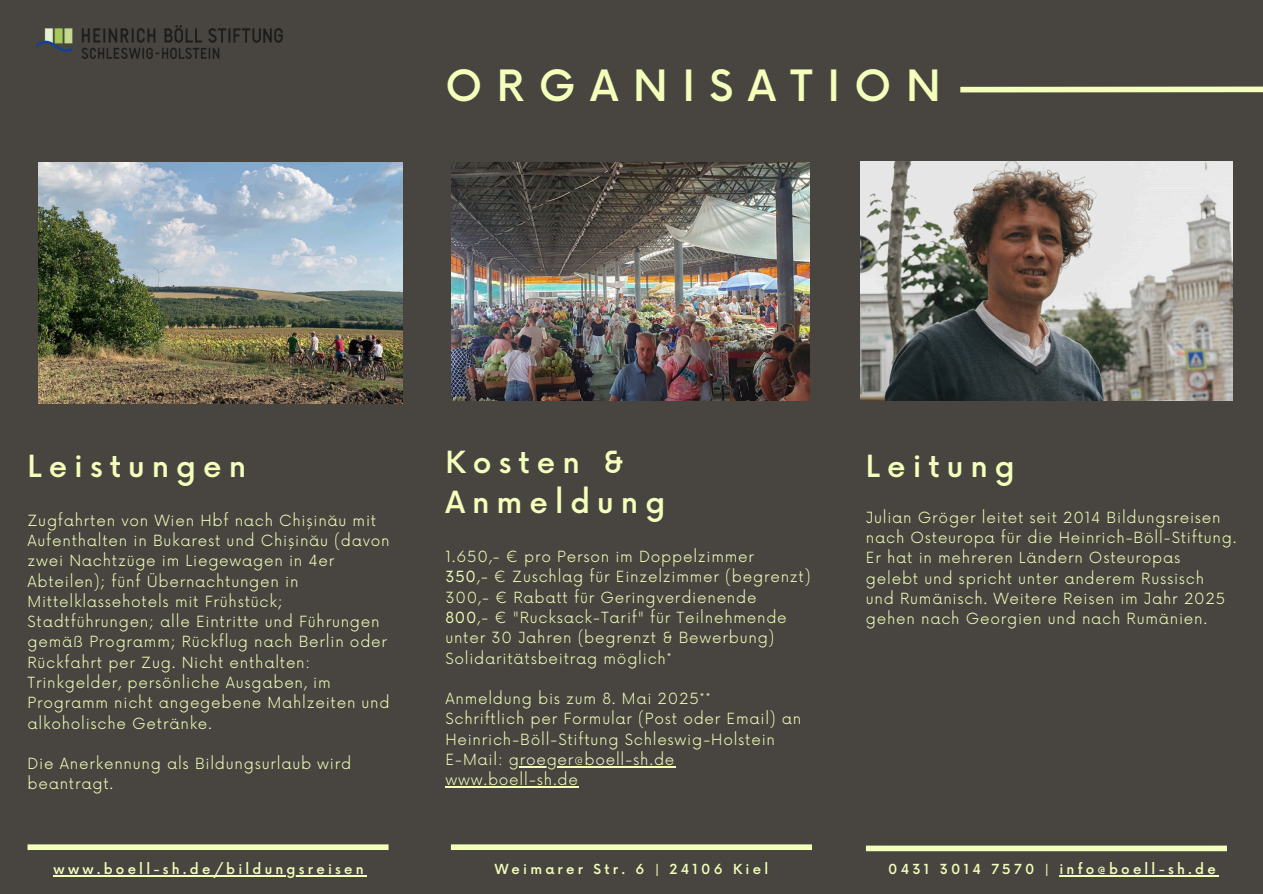
<style>
.page{position:relative;width:1263px;height:894px;background:#fff}
.page>*{position:absolute;margin:0;border:0;box-sizing:border-box;transform-origin:0 0}
.t1{font:500 42px "Now";letter-spacing:.35em;color:#f3ffba}
.t2{font:500 29.7px/39.8px "Now";letter-spacing:.235em;color:#f3ffba}
.t3{font:300 15px/20.2px "Now";letter-spacing:.05em;color:#f3ffba}
.t4{font:500 13.5px "Now";letter-spacing:.24em;color:#f3ffba}
.s1{font-weight:400}
</style>
<div class="page">
<div style="left:0;top:0;width:1263px;height:893px;background:#484540"></div>
<div style="left:960px;top:86px;width:303px;height:6px;background:#f3ffba"></div>
<div style="left:28px;top:844px;width:361px;height:5px;background:#f3ffba"></div>
<div style="left:866px;top:845px;width:361px;height:6px;background:#f3ffba"></div>
<img style="left:38px;top:162px;width:365px;height:241px">
<div style="left:451px;top:844px;width:361px;height:5px;background:#f3ffba"></div>
<img style="left:860px;top:161px;width:373px;height:239px">
<img style="left:451px;top:162px;width:358px;height:238px">
<hr style="left:54px;top:875px;width:313px;height:1px;background:#f3ffba">
<hr style="left:1059px;top:875px;width:160px;height:1px;background:#f3ffba">
<hr style="left:509px;top:765px;width:166px;height:1px;background:#f3ffba">
<hr style="left:445px;top:786px;width:134px;height:1px;background:#f3ffba">
<img style="left:36px;top:26px;width:247px;height:32px">
<p class="t1" style="left:445px;top:63px;width:497px">ORGANISATION</p>
<p class="t2" style="left:28px;top:448px;width:220px">Leistungen</p>
<p class="t3" style="left:28px;top:511px;width:364px">Zugfahrten von Wien Hbf nach Chișinău mit Aufenthalten in Bukarest und Chișinău (davon zwei Nachtzüge im Liegewagen in 4er Abteilen); fünf Übernachtungen in Mittelklassehotels mit Frühstück; Stadtführungen; alle Eintritte und Führungen gemäß Programm; Rückflug nach Berlin oder Rückfahrt per Zug. Nicht enthalten:<br>Trinkgelder, persönliche Ausgaben, im Programm nicht angegebene Mahlzeiten und alkoholische Getränke.</p>
<h1 class="t3" style="left:28px;top:754px;width:325px">Die Anerkennung als Bildungsurlaub wird beantragt.</h1>
<h3 class="t2" style="left:445px;top:444px;width:221px">Kosten &amp;<br>Anmeldung</h3>
<h1 class="t3" style="left:445px;top:547px;width:310px">1.650,- € pro Person im Doppelzimmer</h1>
<p class="t3" style="left:445px;top:567px;width:367px"><span class="s1">350</span>,- € Zuschlag für Einzelzimmer (begrenzt)</p>
<p class="t3" style="left:445px;top:587px;width:313px">300,- € Rabatt für Geringverdienende</p>
<p class="t3" style="left:445px;top:608px;width:343px"><span class="s1">800</span>,- € "Rucksack-Tarif" für Teilnehmende unter 30 Jahren (begrenzt &amp; Bewerbung)</p>
<p class="t3" style="left:445px;top:648px;width:228px">Solidaritätsbeitrag möglich*</p>
<p class="t3" style="left:445px;top:689px;width:267px">Anmeldung bis zum 8. Mai 2025**</p>
<p class="t3" style="left:445px;top:709px;width:357px">Schriftlich per Formular (Post oder Email) an</p>
<p class="t3" style="left:445px;top:729px;width:331px">Heinrich-Böll-Stiftung Schleswig-Holstein</p>
<p class="t3" style="left:445px;top:749px;width:231px">E-Mail: groeger@boell-sh.de</p>
<p class="t3" style="left:445px;top:770px;width:134px">www.boell-sh.de</p>
<p class="t2" style="left:866px;top:448px;width:150px">Leitung</p>
<h2 class="t3" style="left:866px;top:508px;width:372px">Julian Gröger leitet seit 2014 Bildungsreisen nach Osteuropa für die Heinrich-Böll-Stiftung.<br>Er hat in mehreren Ländern Osteuropas<br>gelebt und spricht unter anderem Russisch<br>und Rumänisch. Weitere Reisen im Jahr 2025 gehen nach Georgien und nach Rumänien.</h2>
<p class="t4" style="left:54px;top:861px;width:311px">www.boell-sh.de/bildungsreisen</p>
<p class="t4" style="left:495px;top:861px;width:275px">Weimarer Str. 6 | 24106 Kiel</p>
<p class="t4" style="left:888px;top:861px;width:329px">0431 3014 7570 | info@boell-sh.de</p>
</div>
